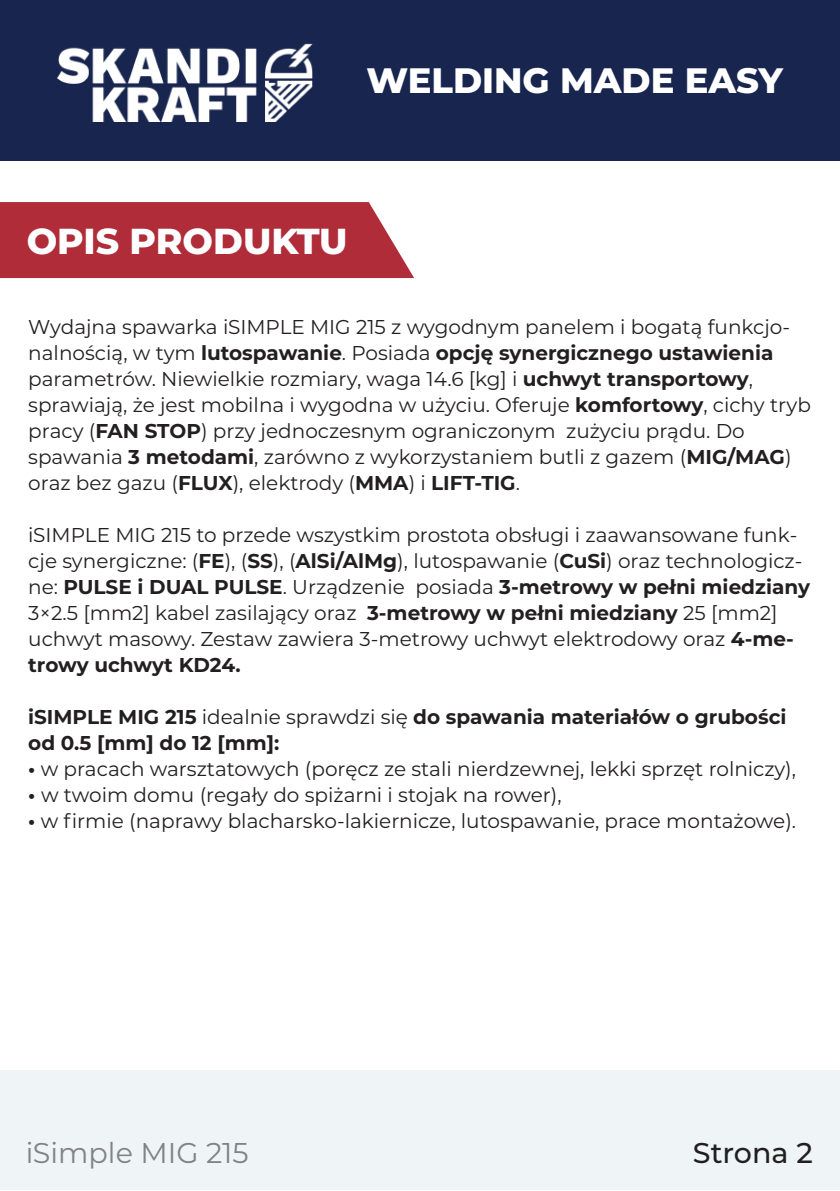
<style>
.page{position:relative;width:840px;height:1191px;background:#fff}
.page>*{position:absolute;margin:0;border:0;box-sizing:border-box;transform-origin:0 0}
.t1{font:800 36px "Montserrat";color:#fff}
.t2{font:800 35.2px "Montserrat";color:#fff}
.t3{font:28.6px "Montserrat";color:#808285}
.t4{font:500 28.6px "Montserrat";color:#231f20}
.t5{font:20px/26px "Montserrat";color:#231f20}
.t6{font:700 20px/26px "Montserrat";color:#231f20}
.s1{font-weight:700}
.s2{font-weight:400}
</style>
<div class="page">
<div style="left:0;top:0;width:839px;height:161px;background:#18264f"></div>
<img style="left:58px;top:43px;width:255px;height:78px">
<div style="left:0;top:1070px;width:839px;height:120px;background:#eff5f6"></div>
<div style="left:0;top:202px;width:414px;height:76px;background:#b02c39"></div>
<h2 class="t2" style="left:366px;top:57px;width:418px">WELDING MADE EASY</h2>
<h1 class="t1" style="left:27px;top:217px;width:322px">OPIS PRODUKTU</h1>
<p class="t5" style="left:28px;top:313px;width:783px">Wydajna spawarka iSIMPLE MIG 215 z wygodnym panelem i bogatą funkcjo&shy;nalnością, w tym <span class="s1">lutospawanie</span>. Posiada <span class="s1">opcję synergicznego ustawienia </span>parametrów. Niewielkie rozmiary, waga 14.6 [kg] i <span class="s1">uchwyt transportowy</span>, sprawiają, że jest mobilna i wygodna w użyciu. Oferuje <span class="s1">komfortowy</span>, cichy tryb pracy (<span class="s1">FAN STOP</span>) przy jednoczesnym ograniczonym zużyciu prądu. Do spawania <span class="s1">3 metodami</span>, zarówno z wykorzystaniem butli z gazem (<span class="s1">MIG/MAG</span>) oraz bez gazu (<span class="s1">FLUX</span>), elektrody (<span class="s1">MMA</span>) i <span class="s1">LIFT-TIG</span>.</p>
<p class="t5" style="left:28px;top:521px;width:782px">iSIMPLE MIG 215 to przede wszystkim prostota obsługi i zaawansowane funk&shy;cje synergiczne: (<span class="s1">FE</span>), (<span class="s1">SS</span>), (<span class="s1">AlSi/AlMg</span>), lutospawanie (<span class="s1">CuSi</span>) oraz technologicz&shy;ne: <span class="s1">PULSE i DUAL PULSE</span>. Urządzenie posiada <span class="s1">3-metrowy w pełni miedziany </span>3×2.5 [mm2] kabel zasilający oraz <span class="s1">3-metrowy w pełni miedziany</span> 25 [mm2] uchwyt masowy. Zestaw zawiera 3-metrowy uchwyt elektrodowy oraz <span class="s1">4-me&shy;trowy uchwyt KD24.</span></p>
<p class="t6" style="left:28px;top:703px;width:759px">iSIMPLE MIG 215 <span class="s2">idealnie sprawdzi się</span> do spawania materiałów o grubości od 0.5 [mm] do 12 [mm]:</p>
<p class="t5" style="left:28px;top:755px;width:769px"><span class="s1">•</span> w pracach warsztatowych (poręcz ze stali nierdzewnej, lekki sprzęt rolniczy),</p>
<p class="t5" style="left:28px;top:781px;width:534px"><span class="s1">•</span> w twoim domu (regały do spiżarni i stojak na rower),</p>
<p class="t5" style="left:28px;top:807px;width:769px"><span class="s1">•</span> w firmie (naprawy blacharsko-lakiernicze, lutospawanie, prace montażowe).</p>
<h3 class="t3" style="left:26px;top:1132px;width:224px">iSimple MIG 215</h3>
<h3 class="t4" style="left:692px;top:1132px;width:121px">Strona 2</h3>
</div>
